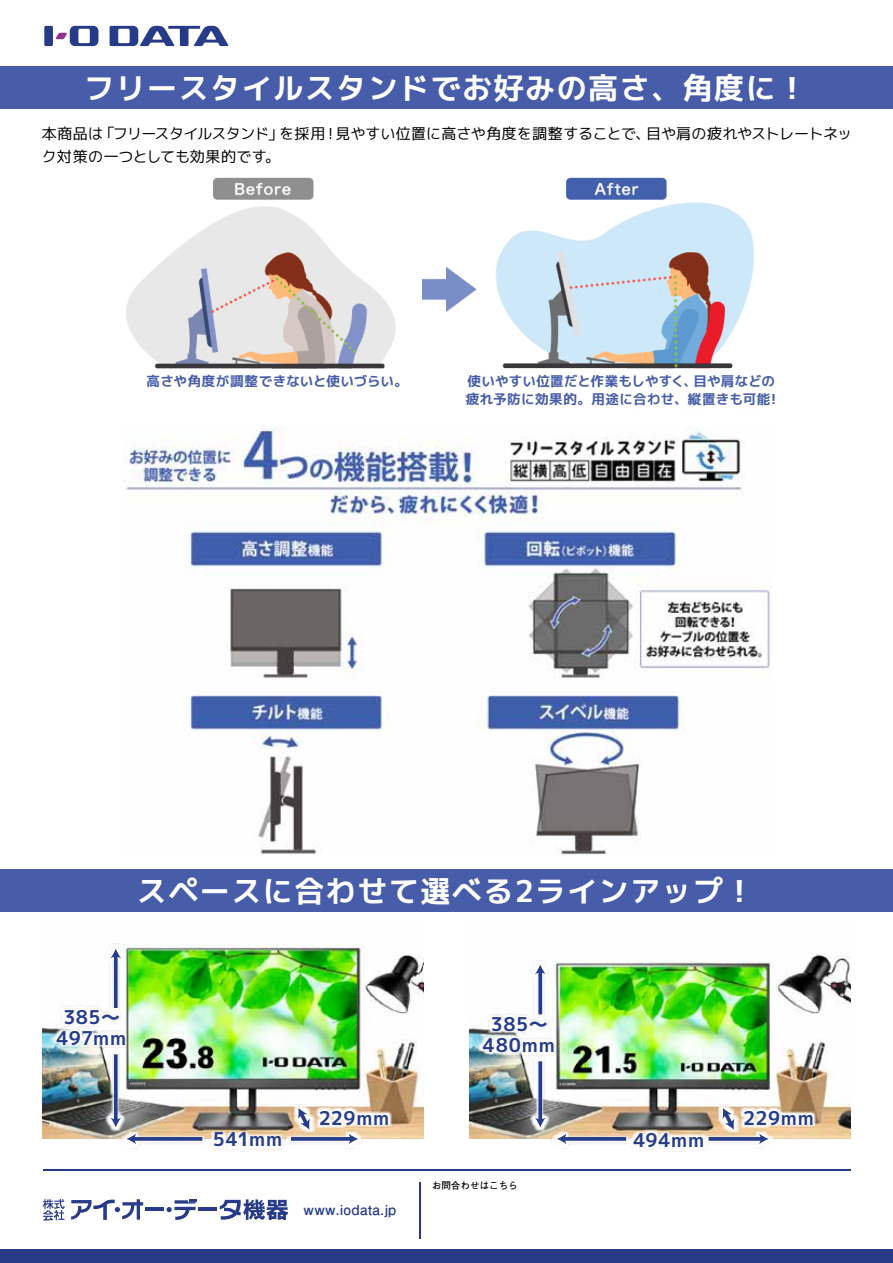
<style>
.page{position:relative;width:893px;height:1263px;background:#fff}
.page>*{position:absolute;margin:0;border:0;box-sizing:border-box;transform-origin:0 0}
.t1{font:700 30px "MPLUS1 p";letter-spacing:.05em;color:#fff}
.t2{font:700 19.05px/20.9px "MPLUS1 p";letter-spacing:.03em;color:#263d89;text-align:center}
.t3{font:15px/22.5px "MPLUS1 p";letter-spacing:-.005em;color:#000}
.t4{font:700 13.8px "Futo Go B101 Pro";letter-spacing:.02em;color:#273b88}
.t5{font:700 13.5px/18px "MPLUS1 p";letter-spacing:.02em;color:#475daa}
.t6{font:700 9.6px "Futo Go B101 Pro";color:#000}
</style>
<div class="page">
<img style="left:43px;top:954px;width:381px;height:185px">
<img style="left:470px;top:953px;width:381px;height:186px">
<img style="left:54px;top:946px;width:339px;height:206px">
<svg style="left:114px;top:1054px;width:4px;height:64px"></svg>
<svg style="left:110px;top:1118px;width:11px;height:9px"></svg>
<svg style="left:114px;top:958px;width:4px;height:50px"></svg>
<svg style="left:110px;top:948px;width:11px;height:10px"></svg>
<svg style="left:296px;top:1108px;width:15px;height:22px"></svg>
<svg style="left:291px;top:1137px;width:58px;height:4px"></svg>
<svg style="left:349px;top:1133px;width:9px;height:11px"></svg>
<svg style="left:136px;top:1137px;width:66px;height:4px"></svg>
<svg style="left:126px;top:1133px;width:10px;height:11px"></svg>
<img style="left:480px;top:961px;width:338px;height:191px">
<svg style="left:538px;top:1061px;width:4px;height:57px"></svg>
<svg style="left:535px;top:1118px;width:11px;height:9px"></svg>
<svg style="left:538px;top:974px;width:4px;height:40px"></svg>
<svg style="left:535px;top:964px;width:11px;height:10px"></svg>
<svg style="left:721px;top:1108px;width:15px;height:22px"></svg>
<svg style="left:709px;top:1137px;width:50px;height:4px"></svg>
<svg style="left:759px;top:1133px;width:10px;height:11px"></svg>
<svg style="left:566px;top:1137px;width:60px;height:4px"></svg>
<svg style="left:557px;top:1133px;width:9px;height:11px"></svg>
<img style="left:126px;top:177px;width:628px;height:192px">
<div style="left:0;top:66px;width:893px;height:43px;background:#475daa"></div>
<div style="left:0;top:869px;width:893px;height:43px;background:#475daa"></div>
<hr style="left:145px;top:1208px;width:19px;height:3px;background:#273b88">
<hr style="left:198px;top:1208px;width:19px;height:3px;background:#273b88">
<svg style="left:43px;top:1199px;width:22px;height:22px"></svg>
<svg style="left:220px;top:1199px;width:68px;height:21px"></svg>
<svg style="left:71px;top:1199px;width:72px;height:21px"></svg>
<svg style="left:167px;top:1199px;width:30px;height:21px"></svg>
<hr style="left:420px;top:1182px;width:1px;height:57px;background:#273b88">
<hr style="left:43px;top:1170px;width:808px;height:1px;background:#273b88">
<div style="left:0;top:1249px;width:893px;height:14px;background:#273b88"></div>
<div style="left:44px;top:26px;width:9px;height:20px;background:#273b88"></div>
<svg style="left:56px;top:26px;width:42px;height:20px"></svg>
<svg style="left:110px;top:26px;width:118px;height:20px"></svg>
<img style="left:126px;top:428px;width:645px;height:427px">
<h1 class="t1" style="left:84px;top:67px;width:724px">フリースタイルスタンドでお好みの高さ、角度に！</h1>
<p class="t3" style="left:42px;top:123px;width:812px">本商品は「フリースタイルスタンド」を採用！見やすい位置に高さや角度を調整することで、目や肩の疲れやストレートネック対策の一つとしても効果的です。</p>
<p class="t5" style="left:146px;top:372px;width:263px">高さや角度が調整できないと使いづらい。</p>
<p class="t5" style="left:466px;top:372px;width:312px">使いやすい位置だと作業もしやすく、目や肩などの疲れ予防に効果的。 用途に合わせ、 縦置きも可能!</p>
<h1 class="t1" style="left:137px;top:870px;width:619px">スペースに合わせて選べる2ラインアップ！</h1>
<p class="t2" style="left:57px;top:1007px;width:71px">385～<br>497mm</p>
<p class="t2" style="left:213px;top:1129px;width:71px">541mm</p>
<p class="t2" style="left:319px;top:1107px;width:72px">229mm</p>
<p class="t4" style="left:304px;top:1199px;width:94px">www.iodata.jp</p>
<p class="t2" style="left:483px;top:1014px;width:73px">385～<br>480mm</p>
<p class="t6" style="left:432px;top:1178px;width:88px">お問合わせはこちら</p>
<p class="t2" style="left:633px;top:1129px;width:72px">494mm</p>
<p class="t2" style="left:743px;top:1107px;width:72px">229mm</p>
</div>
